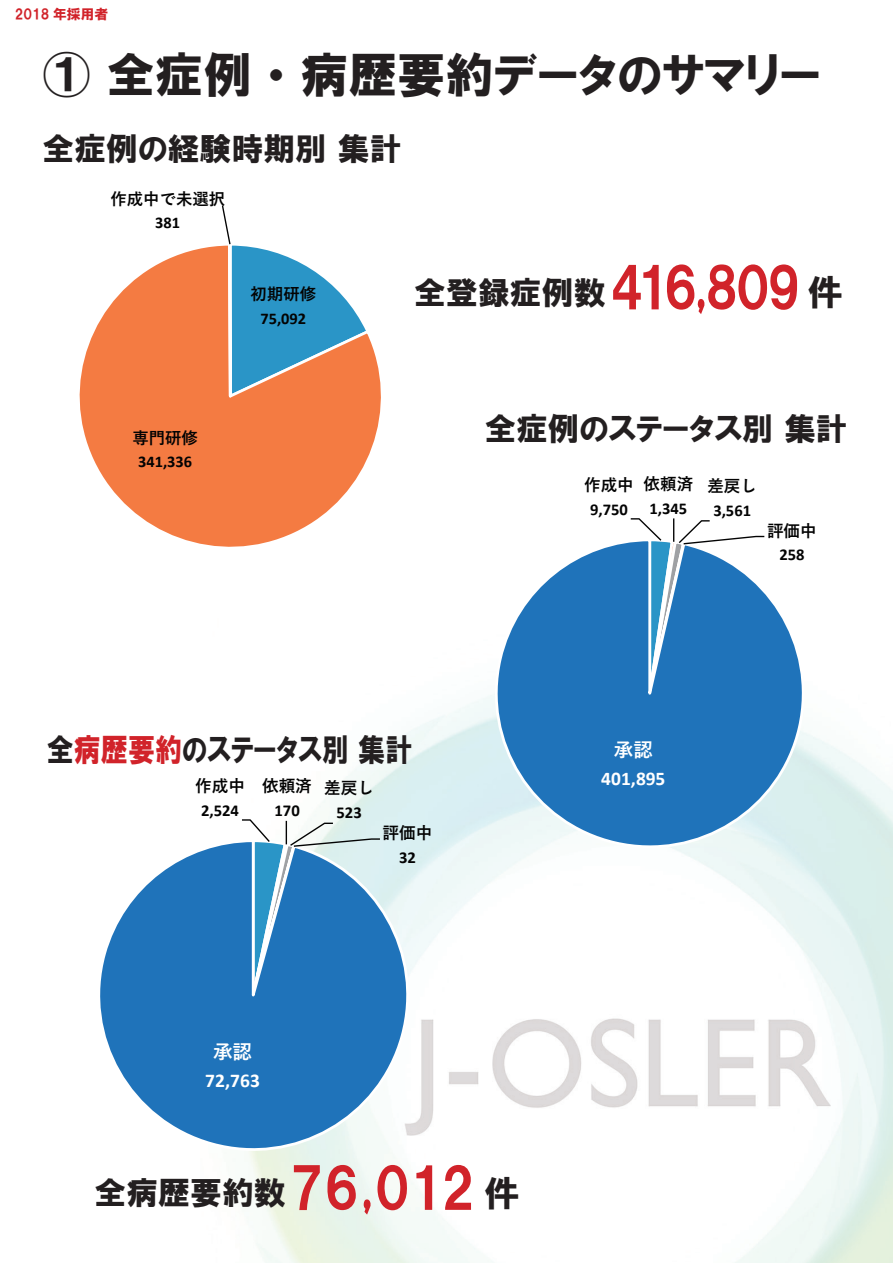
<style>
.page{position:relative;width:893px;height:1263px;background:#fff}
.page>*{position:absolute;margin:0;border:0;box-sizing:border-box;transform-origin:0 0}
.t1{font:55.35px "HGP Soei Kakugothic UB";letter-spacing:-.085em;color:#d1232a}
.t2{font:48.3px "HGP Soei Kakugothic UB";color:#231f20}
.t3{font:31.95px "HGP Soei Kakugothic UB";color:#231f20}
.t4{font:31.95px "HGP Soei Kakugothic UB";color:#231f20;scale:.85 1}
.t5{font:700 19.5px "Calibri";color:#fff}
.t6{font:700 19.5px "Yu Gothic";color:#fff}
.t7{font:700 19.35px "Calibri";letter-spacing:.005em;color:#fff}
.t8{font:700 19.35px "Yu Gothic";color:#fff}
.t9{font:700 16.65px "Calibri";color:#030303}
.t10{font:700 16.65px "Yu Gothic";color:#030303}
.t11{font:700 16.5px "Calibri";color:#030303}
.t12{font:700 16.5px "Yu Gothic";color:#030303}
.t13{font:700 16.35px "Calibri";color:#030303}
.t14{font:700 16.35px "Yu Gothic";color:#030303}
.t15{font:13.8px "HGP Soei Kakugothic UB";color:#d1232a}
.s1{font-size:31.95px;color:#231f20}
.s2{font-size:35.55px;color:#231f20}
.s3{color:#d1232a}
.s4{font-size:55.35px;color:#d1232a}
.s5{font-size:35.55px}
</style>
<div class="page">
<img style="left:250px;top:713px;width:643px;height:550px">
<svg style="left:79px;top:246px;width:302px;height:301px"></svg>
<svg style="left:221px;top:205px;width:150px;height:342px"></svg>
<svg style="left:451px;top:700px;width:30px;height:155px"></svg>
<svg style="left:481px;top:547px;width:337px;height:308px"></svg>
<svg style="left:607px;top:518px;width:159px;height:337px"></svg>
<svg style="left:100px;top:838px;width:325px;height:320px"></svg>
<svg style="left:169px;top:818px;width:212px;height:340px"></svg>
<p class="t15" style="left:15px;top:7px;width:95px">2018 年採用者</p>
<h2 class="t2" style="left:43px;top:51px;width:780px">① 全症例・病歴要約データのサマリー</h2>
<p class="t3" style="left:43px;top:132px;width:361px">全症例の経験時期別 集計</p>
<p class="t14" style="left:111px;top:189px;width:116px">作成中で未選択</p>
<p class="t13" style="left:155px;top:211px;width:26px">381</p>
<p class="t14" style="left:251px;top:285px;width:67px">初期研修</p>
<p class="t13" style="left:260px;top:307px;width:47px">75,092</p>
<p class="t14" style="left:132px;top:429px;width:67px">専門研修</p>
<p class="t13" style="left:138px;top:450px;width:55px">341,336</p>
<h1 class="t1" style="left:414px;top:260px;width:430px"><span class="s1">全登録症例数</span>416,809 <span class="s2">件</span></h1>
<p class="t3" style="left:485px;top:412px;width:364px">全症例のステータス別 集計</p>
<p class="t12" style="left:584px;top:476px;width:51px">作成中</p>
<p class="t11" style="left:590px;top:498px;width:39px">9,750</p>
<p class="t12" style="left:644px;top:475px;width:51px">依頼済</p>
<p class="t11" style="left:650px;top:497px;width:39px">1,345</p>
<p class="t12" style="left:707px;top:476px;width:51px">差戻し</p>
<p class="t11" style="left:713px;top:498px;width:39px">3,561</p>
<p class="t12" style="left:767px;top:521px;width:51px">評価中</p>
<p class="t11" style="left:779px;top:543px;width:27px">258</p>
<p class="t4" style="left:47px;top:734px;width:432px">全<span class="s3">病歴要約</span>のステータス別 集計</p>
<p class="t8" style="left:614px;top:739px;width:40px">承認</p>
<p class="t10" style="left:195px;top:777px;width:51px">作成中</p>
<p class="t7" style="left:601px;top:765px;width:66px">401,895</p>
<p class="t9" style="left:201px;top:799px;width:39px">2,524</p>
<p class="t10" style="left:262px;top:777px;width:51px">依頼済</p>
<p class="t9" style="left:274px;top:799px;width:27px">170</p>
<p class="t10" style="left:324px;top:779px;width:51px">差戻し</p>
<p class="t9" style="left:336px;top:801px;width:27px">523</p>
<p class="t6" style="left:213px;top:1041px;width:41px">承認</p>
<p class="t5" style="left:205px;top:1067px;width:56px">72,763</p>
<p class="t10" style="left:383px;top:824px;width:51px">評価中</p>
<p class="t9" style="left:399px;top:846px;width:18px">32</p>
<p class="t3" style="left:94px;top:1177px;width:427px">全病歴要約数<span class="s4">76,012</span> <span class="s5">件</span></p>
</div>
